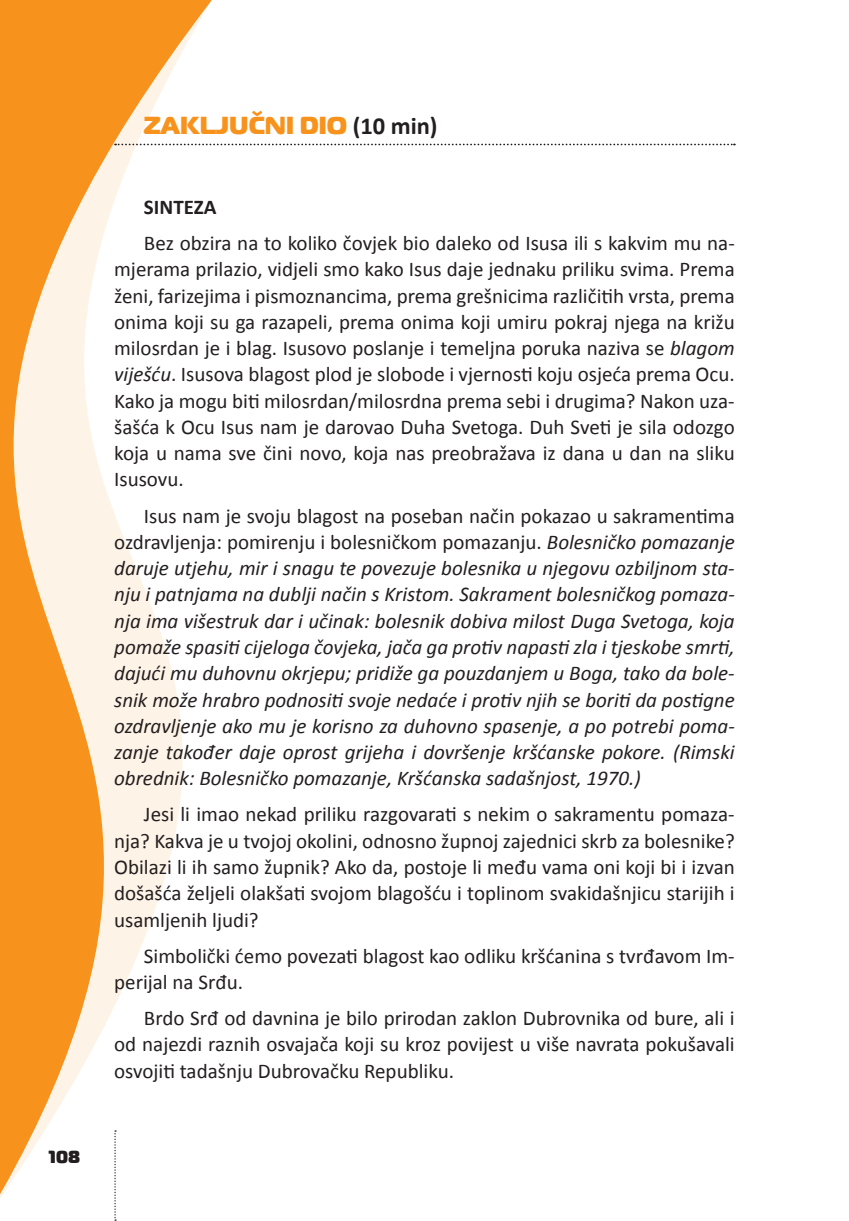
<style>
.page{position:relative;width:849px;height:1221px;background:#fff}
.page>*{position:absolute;margin:0;border:0;box-sizing:border-box;transform-origin:0 0}
.t1{font:800 24.5px "Magistral";color:#f7931d}
.t2{font:21px/26.2px "Calibri";color:#231f20;text-align:justify}
.t3{font:italic 21px/26.2px "Calibri";color:#231f20;text-align:justify}
.t4{font:700 21px "Calibri";color:#231f20}
.t5{font:800 17.5px "Magistral";color:#231f20}
.s1{font-family:"Calibri";font-weight:700;color:#231f20}
.s2{font-style:italic}
.s3{font-style:normal}
</style>
<div class="page">
<svg style="left:0;top:0;width:310px;height:1220px"></svg>
<svg style="left:115px;top:144px;width:619px;height:1px"></svg>
<svg style="left:114px;top:1130px;width:2px;height:90px"></svg>
<p class="t5" style="left:49px;top:1145px;width:33px">108</p>
<p class="t1" style="left:144px;top:109px;width:295px">ZAKLJUČNI DIO <span class="s1">(10 min)</span></p>
<p class="t4" style="left:144px;top:193px;width:74px">SINTEZA</p>
<p class="t2" style="left:114px;top:230px;width:622px;text-indent:30px">Bez obzira na to koliko čovjek bio daleko od Isusa ili s kakvim mu na&shy;mjerama prilazio, vidjeli smo kako Isus daje jednaku priliku svima. Prema ženi, farizejima i pismoznancima, prema grešnicima različitih vrsta, prema onima koji su ga razapeli, prema onima koji umiru pokraj njega na križu milosrdan je i blag. Isusovo poslanje i temeljna poruka naziva se <span class="s2">blagom viješću</span>. Isusova blagost plod je slobode i vjernosti koju osjeća prema Ocu.<br>Kako ja mogu biti milosrdan/milosrdna prema sebi i drugima? Nakon uza&shy;šašća k Ocu Isus nam je darovao Duha Svetoga. Duh Sveti je sila odozgo koja u nama sve čini novo, koja nas preobražava iz dana u dan na sliku Isusovu.</p>
<p class="t3" style="left:114px;top:501px;width:622px;text-indent:30px"><span class="s3">Isus nam je svoju blagost na poseban način pokazao u sakramentima ozdravljenja: pomirenju i bolesničkom pomazanju.</span> Bolesničko pomazanje daruje utjehu, mir i snagu te povezuje bolesnika u njegovu ozbiljnom sta&shy;nju i patnjama na dublji način s Kristom. Sakrament bolesničkog pomaza&shy;nja ima višestruk dar i učinak: bolesnik dobiva milost Duga Svetoga, koja pomaže spasiti cijeloga čovjeka, jača ga protiv napasti zla i tjeskobe smrti, dajući mu duhovnu okrjepu; pridiže ga pouzdanjem u Boga, tako da bole&shy;snik može hrabro podnositi svoje nedaće i protiv njih se boriti da postigne ozdravljenje ako mu je korisno za duhovno spasenje, a po potrebi poma&shy;zanje također daje oprost grijeha i dovršenje kršćanske pokore. (Rimski obrednik: Bolesničko pomazanje, Kršćanska sadašnjost, 1970.)</p>
<p class="t2" style="left:114px;top:801px;width:622px;text-indent:30px">Jesi li imao nekad priliku razgovarati s nekim o sakramentu pomaza&shy;nja? Kakva je u tvojoj okolini, odnosno župnoj zajednici skrb za bolesnike?<br>Obilazi li ih samo župnik? Ako da, postoje li među vama oni koji bi i izvan došašća željeli olakšati svojom blagošću i toplinom svakidašnjicu starijih i usamljenih ljudi?</p>
<p class="t2" style="left:114px;top:942px;width:622px;text-indent:30px">Simbolički ćemo povezati blagost kao odliku kršćanina s tvrđavom Im&shy;perijal na Srđu.</p>
<p class="t2" style="left:114px;top:1005px;width:622px;text-indent:30px">Brdo Srđ od davnina je bilo prirodan zaklon Dubrovnika od bure, ali i od najezdi raznih osvajača koji su kroz povijest u više navrata pokušavali osvojiti tadašnju Dubrovačku Republiku.</p>
</div>
